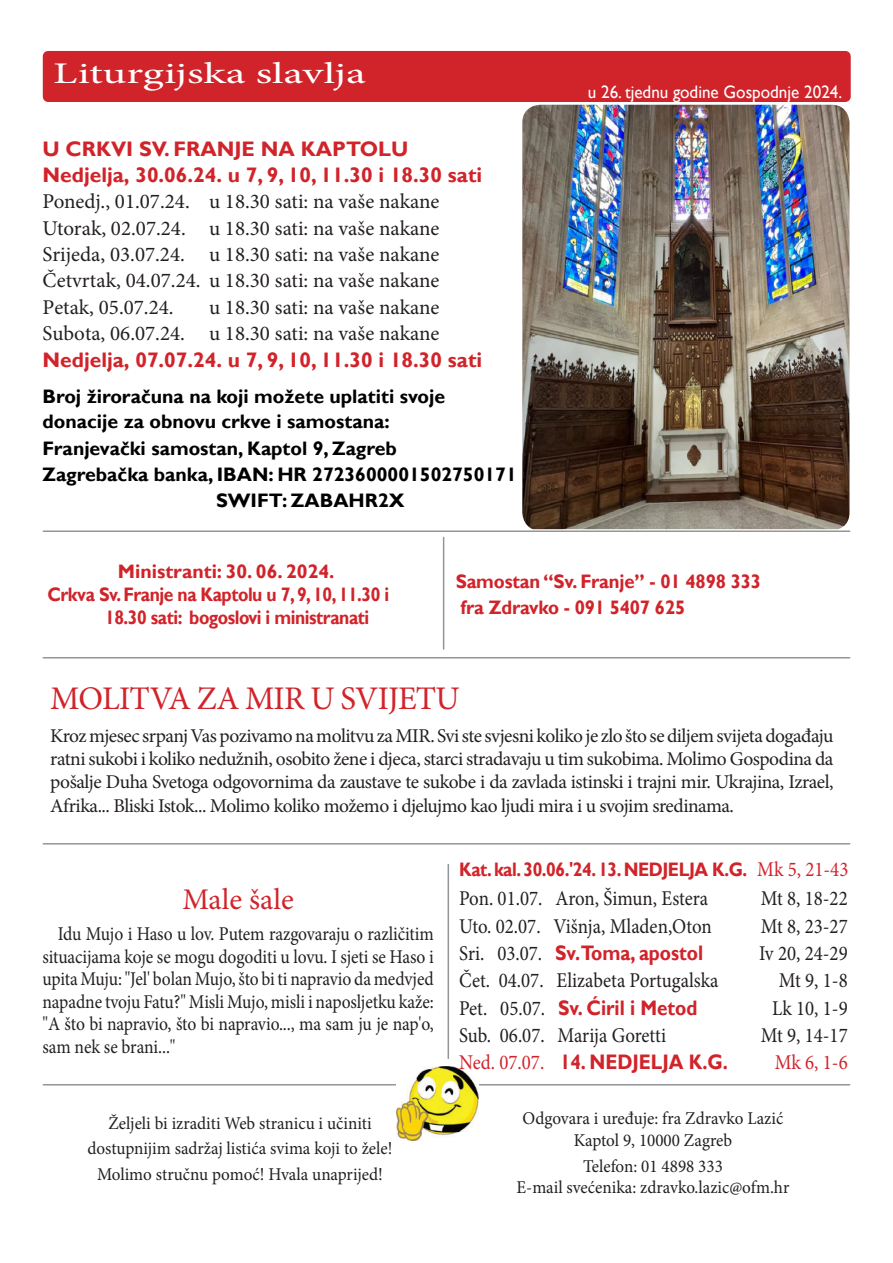
<style>
.page{position:relative;width:893px;height:1263px;background:#fff}
.page>*{position:absolute;margin:0;border:0;box-sizing:border-box;transform-origin:0 0}
.t1{font:33px "Minion Pro";letter-spacing:-.025em;color:#d1232a}
.t2{font:30px "Minion Pro";color:#fff;scale:1.5 1}
.t3{font:30px "Minion Pro";letter-spacing:.005em;color:#d1232a}
.t4{font:21px "Minion Pro";color:#231f20}
.t5{font:21px "Minion Pro";color:#231f20;scale:.9 1}
.t6{font:700 21px "Gill Sans";color:#d1232a}
.t7{font:700 21px "Gill Sans";color:#d1232a;scale:.9 1}
.t8{font:21px "Minion Pro";color:#d1232a;scale:.9 1}
.t9{font:19.5px/23.5px "Minion Pro";letter-spacing:-.025em;color:#231f20;text-align:justify}
.t10{font:19.5px/22.5px "Minion Pro";letter-spacing:-.025em;color:#231f20;text-align:justify;scale:.9 1}
.t11{font:700 19.5px/25.5px "Gill Sans";color:#000}
.t12{font:700 19.5px "Gill Sans";letter-spacing:-.025em;color:#d1232a;scale:.9 1}
.t13{font:700 19.5px "Gill Sans";letter-spacing:-.025em;color:#d1232a;scale:.95 1}
.t14{font:700 19.5px "Gill Sans";color:#d1232a}
.t15{font:18px/21.6px "Minion Pro";color:#231f20;text-align:center;scale:.95 1}
.t16{font:18px "Gill Sans";color:#fff;scale:.95 1}
.s1{font-family:"Minion Pro";font-weight:400;font-size:21px}
.s2{font-family:"Minion Pro";font-weight:400;color:#231f20}
.s3{font-family:"Minion Pro";font-weight:400}
</style>
<div class="page">
<hr style="left:43px;top:657px;width:807px;height:1px;background:#939598">
<hr style="left:43px;top:530px;width:807px;height:2px;background:#939598">
<hr style="left:43px;top:843px;width:807px;height:1px;background:#939598">
<hr style="left:43px;top:1084px;width:807px;height:1px;background:#939598">
<hr style="left:443px;top:537px;width:1px;height:112px;background:#939598">
<hr style="left:448px;top:864px;width:1px;height:195px;background:#939598">
<img style="left:396px;top:1066px;width:82px;height:75px">
<div style="left:48px;top:56px;width:797px;height:41px;background:#d1232a"></div>
<div style="left:43px;top:51px;width:808px;height:51px;border:10px solid #d1232a"></div>
<img style="left:522px;top:105px;width:327px;height:424px">
<p class="t2" style="left:53px;top:54px;width:210px">Liturgijska slavlja</p>
<p class="t6" style="left:43px;top:136px;width:367px">U CRKVI SV. FRANJE NA KAPTOLU</p>
<p class="t6" style="left:43px;top:162px;width:441px">Nedjelja, 30.06.24. u 7, 9, 10, 11.30 i 18.30 sati</p>
<p class="t4" style="left:43px;top:188px;width:399px">Ponedj., 01.07.24. u 18.30 sati: na vaše nakane</p>
<p class="t4" style="left:43px;top:214px;width:399px">Utorak, 02.07.24. u 18.30 sati: na vaše nakane</p>
<p class="t4" style="left:43px;top:240px;width:399px">Srijeda, 03.07.24. u 18.30 sati: na vaše nakane</p>
<p class="t4" style="left:43px;top:267px;width:399px">Četvrtak, 04.07.24. u 18.30 sati: na vaše nakane</p>
<p class="t4" style="left:43px;top:293px;width:133px">Petak, 05.07.24.</p>
<p class="t4" style="left:209px;top:293px;width:232px">u 18.30 sati: na vaše nakane</p>
<p class="t4" style="left:43px;top:319px;width:399px">Subota, 06.07.24. u 18.30 sati: na vaše nakane</p>
<p class="t6" style="left:43px;top:347px;width:441px">Nedjelja, 07.07.24. u 7, 9, 10, 11.30 i 18.30 sati</p>
<p class="t11" style="left:43px;top:384px;width:404px">Broj žiroračuna na koji možete uplatiti svoje donacije za obnovu crkve i samostana:</p>
<p class="t11" style="left:43px;top:436px;width:356px">Franjevački samostan, Kaptol 9, Zagreb</p>
<p class="t11" style="left:43px;top:462px;width:476px">Zagrebačka banka, IBAN: HR 2723600001502750171</p>
<p class="t11" style="left:216px;top:488px;width:190px">SWIFT: ZABAHR2X</p>
<p class="t16" style="left:588px;top:81px;width:269px">u 26. tjednu godine Gospodnje 2024.</p>
<p class="t16" style="left:594px;top:84px;width:267px">u 17 tjednu godine Gospodnje 2012.</p>
<p class="t14" style="left:118px;top:559px;width:218px">Ministranti: 30. 06. 2024.</p>
<p class="t12" style="left:47px;top:583px;width:381px">Crkva Sv. Franje na Kaptolu u 7, 9, 10, 11.30 i</p>
<p class="t12" style="left:105px;top:606px;width:295px">18.30 sati: bogoslovi i ministranati</p>
<p class="t13" style="left:456px;top:570px;width:323px">Samostan “Sv. Franje” - 01 4898 333</p>
<p class="t13" style="left:461px;top:596px;width:238px">fra Zdravko - 091 5407 625</p>
<p class="t1" style="left:50px;top:677px;width:411px">MOLITVA ZA MIR U SVIJETU</p>
<p class="t9" style="left:50px;top:724px;width:785px">Kroz mjesec srpanj Vas pozivamo na molitvu za MIR. Svi ste svjesni koliko je zlo što se diljem svijeta događaju ratni sukobi i koliko nedužnih, osobito žene i djeca, starci stradavaju u tim sukobima. Molimo Gospodina da pošalje Duha Svetoga odgovornima da zaustave te sukobe i da zavlada istinski i trajni mir. Ukrajina, Izrael, Afrika... Bliski Istok... Molimo koliko možemo i djelujmo kao ljudi mira i u svojim sredinama.</p>
<p class="t3" style="left:182px;top:879px;width:113px">Male šale</p>
<p class="t10" style="left:43px;top:923px;width:436px;text-indent:15px">Idu Mujo i Haso u lov. Putem razgovaraju o različitim situacijama koje se mogu dogoditi u lovu. I sjeti se Haso i upita Muju: "Jel' bolan Mujo, što bi ti napravio da medvjed napadne tvoju Fatu?" Misli Mujo, misli i naposljetku kaže: "A što bi napravio, što bi napravio..., ma sam ju je nap'o, sam nek se brani..."</p>
<p class="t15" style="left:108px;top:1112px;width:279px">Željeli bi izraditi Web stranicu i učiniti</p>
<p class="t15" style="left:88px;top:1138px;width:323px">dostupnijim sadržaj listića svima koji to žele!</p>
<p class="t15" style="left:97px;top:1164px;width:302px">Molimo stručnu pomoć! Hvala unaprijed!</p>
<p class="t12" style="left:459px;top:858px;width:434px">Kat. kal. 30.06.'24. 13. NEDJELJA K.G. <span class="s1">Mk 5, 21-43</span></p>
<p class="t5" style="left:459px;top:884px;width:278px">Pon. 01.07. Aron, Šimun, Estera</p>
<p class="t5" style="left:761px;top:884px;width:98px">Mt 8, 18-22</p>
<p class="t5" style="left:459px;top:912px;width:282px">Uto. 02.07. Višnja, Mladen,Oton</p>
<p class="t5" style="left:761px;top:912px;width:98px">Mt 8, 23-27</p>
<p class="t7" style="left:459px;top:940px;width:273px"><span class="s2">Sri. 03.07.</span> Sv.Toma, apostol</p>
<p class="t5" style="left:759px;top:939px;width:100px">Iv 20, 24-29</p>
<p class="t5" style="left:459px;top:966px;width:289px">Čet. 04.07. Elizabeta Portugalska</p>
<p class="t5" style="left:779px;top:966px;width:78px">Mt 9, 1-8</p>
<p class="t7" style="left:459px;top:995px;width:266px"><span class="s2">Pet. 05.07.</span> Sv. Ćiril i Metod</p>
<p class="t5" style="left:772px;top:994px;width:86px">Lk 10, 1-9</p>
<p class="t5" style="left:459px;top:1021px;width:231px">Sub. 06.07. Marija Goretti</p>
<p class="t5" style="left:761px;top:1021px;width:98px">Mt 9, 14-17</p>
<p class="t7" style="left:459px;top:1049px;width:300px"><span class="s3">Ned. 07.07.</span> 14. NEDJELJA K.G.</p>
<p class="t8" style="left:775px;top:1048px;width:83px">Mk 6, 1-6</p>
<p class="t15" style="left:523px;top:1108px;width:276px">Odgovara i uređuje: fra Zdravko Lazić<br>Kaptol 9, 10000 Zagreb</p>
<p class="t15" style="left:517px;top:1155px;width:289px">Telefon: 01 4898 333<br>E-mail svećenika: zdravko.lazic@ofm.hr</p>
</div>
